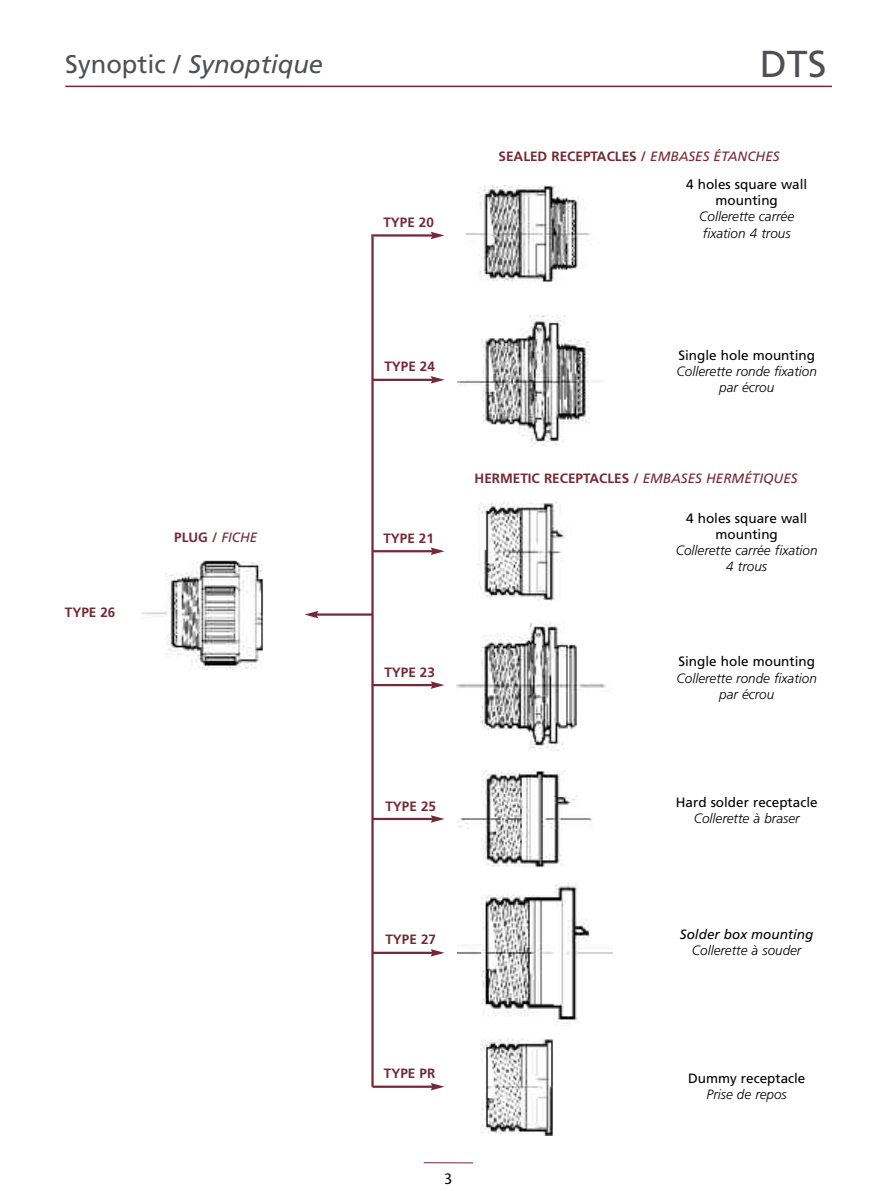
<style>
.page{position:relative;width:893px;height:1191px;background:#fff}
.page>*{position:absolute;margin:0;border:0;box-sizing:border-box;transform-origin:0 0}
.t1{font:37.5px "Frutiger";color:#4e5054}
.t2{font:italic 25.5px "Frutiger";color:#4e5054}
.t3{font:15px "Stone Sans";color:#000}
.t4{font:italic 300 13.5px/16.2px "Frutiger";color:#000;text-align:center}
.t5{font:700 13.5px "Frutiger";color:#742936}
.t6{font:13.5px/16.2px "Frutiger";color:#000;text-align:center}
.t7{font:italic 13.5px "Frutiger";color:#000}
.s1{font-style:normal}
.s2{font-weight:400;font-style:italic}
</style>
<div class="page">
<hr style="left:65px;top:86px;width:767px;height:1px;background:#742936">
<hr style="left:424px;top:1162px;width:49px;height:1px;background:#742936">
<hr style="left:372px;top:684px;width:61px;height:2px;background:#742936">
<svg style="left:431px;top:681px;width:14px;height:8px"></svg>
<hr style="left:371px;top:236px;width:3px;height:850px;background:#742936">
<hr style="left:316px;top:613px;width:56px;height:2px;background:#742936">
<svg style="left:304px;top:611px;width:14px;height:7px"></svg>
<hr style="left:371px;top:234px;width:62px;height:2px;background:#742936">
<svg style="left:431px;top:232px;width:14px;height:7px"></svg>
<hr style="left:372px;top:379px;width:61px;height:2px;background:#742936">
<svg style="left:431px;top:376px;width:14px;height:7px"></svg>
<hr style="left:372px;top:550px;width:61px;height:2px;background:#742936">
<svg style="left:431px;top:547px;width:14px;height:8px"></svg>
<hr style="left:372px;top:818px;width:61px;height:2px;background:#742936">
<svg style="left:431px;top:815px;width:14px;height:7px"></svg>
<hr style="left:372px;top:951px;width:61px;height:3px;background:#742936">
<svg style="left:431px;top:949px;width:14px;height:7px"></svg>
<hr style="left:372px;top:1085px;width:61px;height:2px;background:#742936">
<svg style="left:431px;top:1083px;width:14px;height:7px"></svg>
<img style="left:467px;top:186px;width:123px;height:96px">
<img style="left:458px;top:315px;width:143px;height:131px">
<img style="left:477px;top:502px;width:88px;height:98px">
<img style="left:457px;top:621px;width:149px;height:129px">
<img style="left:457px;top:770px;width:136px;height:97px">
<img style="left:457px;top:883px;width:155px;height:141px">
<img style="left:480px;top:1038px;width:73px;height:97px">
<img style="left:141px;top:560px;width:122px;height:109px">
<h2 class="t2" style="left:65px;top:54px;width:259px"><span class="s1">Synoptic /</span> Synoptique</h2>
<h1 class="t1" style="left:760px;top:49px;width:68px">DTS</h1>
<p class="t5" style="left:65px;top:607px;width:52px">TYPE 26</p>
<p class="t5" style="left:174px;top:532px;width:85px">PLUG / <span class="s2">FICHE</span></p>
<p class="t5" style="left:383px;top:217px;width:52px">TYPE 20</p>
<p class="t5" style="left:499px;top:150px;width:282px">SEALED RECEPTACLES / <span class="s2">EMBASES ÉTANCHES</span></p>
<p class="t6" style="left:686px;top:177px;width:123px">4 holes square wall mounting</p>
<p class="t4" style="left:699px;top:210px;width:96px;text-align:left">Collerette carrée fixation 4 trous</p>
<p class="t5" style="left:384px;top:361px;width:52px">TYPE 24</p>
<p class="t5" style="left:383px;top:533px;width:52px">TYPE 21</p>
<p class="t5" style="left:384px;top:666px;width:52px">TYPE 23</p>
<p class="t5" style="left:385px;top:800px;width:52px">TYPE 25</p>
<p class="t6" style="left:678px;top:348px;width:138px">Single hole mounting</p>
<p class="t4" style="left:677px;top:364px;width:142px">Collerette ronde fixation par écrou</p>
<p class="t5" style="left:475px;top:472px;width:324px">HERMETIC RECEPTACLES / <span class="s2">EMBASES HERMÉTIQUES</span></p>
<p class="t6" style="left:686px;top:511px;width:123px">4 holes square wall mounting</p>
<p class="t4" style="left:676px;top:543px;width:143px">Collerette carrée fixation<br>4 trous</p>
<p class="t6" style="left:678px;top:654px;width:138px">Single hole mounting</p>
<p class="t4" style="left:677px;top:671px;width:142px">Collerette ronde fixation par écrou</p>
<p class="t6" style="left:676px;top:795px;width:143px">Hard solder receptacle</p>
<p class="t4" style="left:694px;top:811px;width:107px">Collerette à braser</p>
<p class="t5" style="left:385px;top:934px;width:52px">TYPE 27</p>
<p class="t7" style="left:680px;top:929px;width:135px">Solder box mounting</p>
<p class="t4" style="left:692px;top:943px;width:111px">Collerette à souder</p>
<p class="t5" style="left:384px;top:1068px;width:53px">TYPE PR</p>
<p class="t3" style="left:444px;top:1173px;width:10px">3</p>
<p class="t6" style="left:688px;top:1070px;width:119px">Dummy receptacle</p>
<p class="t4" style="left:707px;top:1087px;width:82px">Prise de repos</p>
</div>
